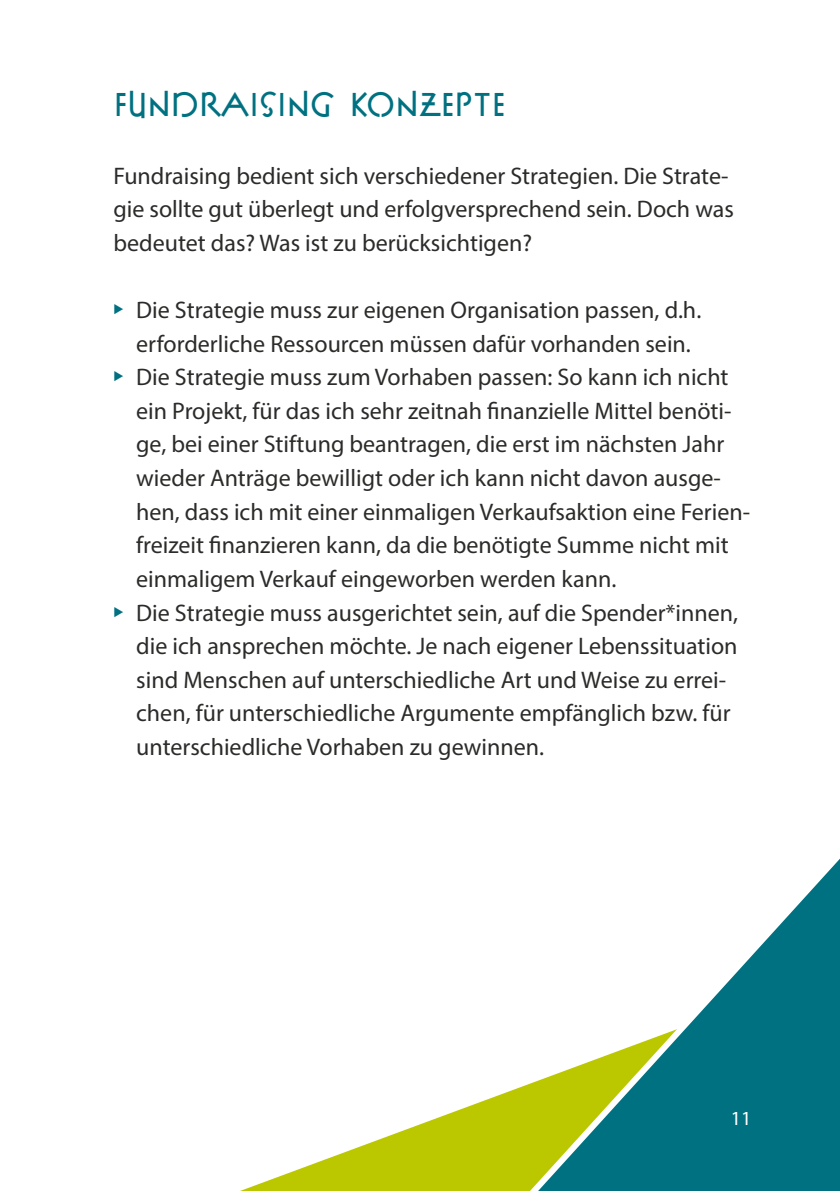
<style>
.page{position:relative;width:840px;height:1191px;background:#fff}
.page>*{position:absolute;margin:0;border:0;box-sizing:border-box;transform-origin:0 0}
.t1{font:700 36px "P22 FLW Exhibition";color:#007181}
.t2{font:24px/33.6px "Myriad Pro";color:#2b2b29}
.t3{font:20px "Myriad Pro";color:#fff}
</style>
<div class="page">
<svg style="left:240px;top:860px;width:599px;height:331px"></svg>
<h2 class="t1" style="left:113px;top:84px;width:393px">FUNDRAISING KONZEPTE</h2>
<p class="t2" style="left:113px;top:161px;width:621px">Fundraising bedient sich verschiedener Strategien. Die Strate&shy;gie sollte gut überlegt und erfolgversprechend sein. Doch was bedeutet das? Was ist zu berücksichtigen?</p>
<p class="t2" style="left:113px;top:295px;width:589px;text-align:center"><sup>▶</sup> Die Strategie muss zur eigenen Organisation passen, d.h. erforderliche Ressourcen müssen dafür vorhanden sein.</p>
<p class="t2" style="left:136px;top:362px;width:615px;text-indent:-23px"><sup>▶</sup> Die Strategie muss zum Vorhaben passen: So kann ich nicht ein Projekt, für das ich sehr zeitnah finanzielle Mittel benöti&shy;ge, bei einer Stiftung beantragen, die erst im nächsten Jahr wieder Anträge bewilligt oder ich kann nicht davon ausge&shy;hen, dass ich mit einer einmaligen Verkaufsaktion eine Ferien&shy;freizeit finanzieren kann, da die benötigte Summe nicht mit einmaligem Verkauf eingeworben werden kann.</p>
<p class="t2" style="left:136px;top:597px;width:603px;text-indent:-23px"><sup>▶</sup> Die Strategie muss ausgerichtet sein, auf die Spender*innen, die ich ansprechen möchte. Je nach eigener Lebenssituation sind Menschen auf unterschiedliche Art und Weise zu errei&shy;chen, für unterschiedliche Argumente empfänglich bzw. für unterschiedliche Vorhaben zu gewinnen.</p>
<p class="t3" style="left:730px;top:1109px;width:22px">11</p>
</div>
